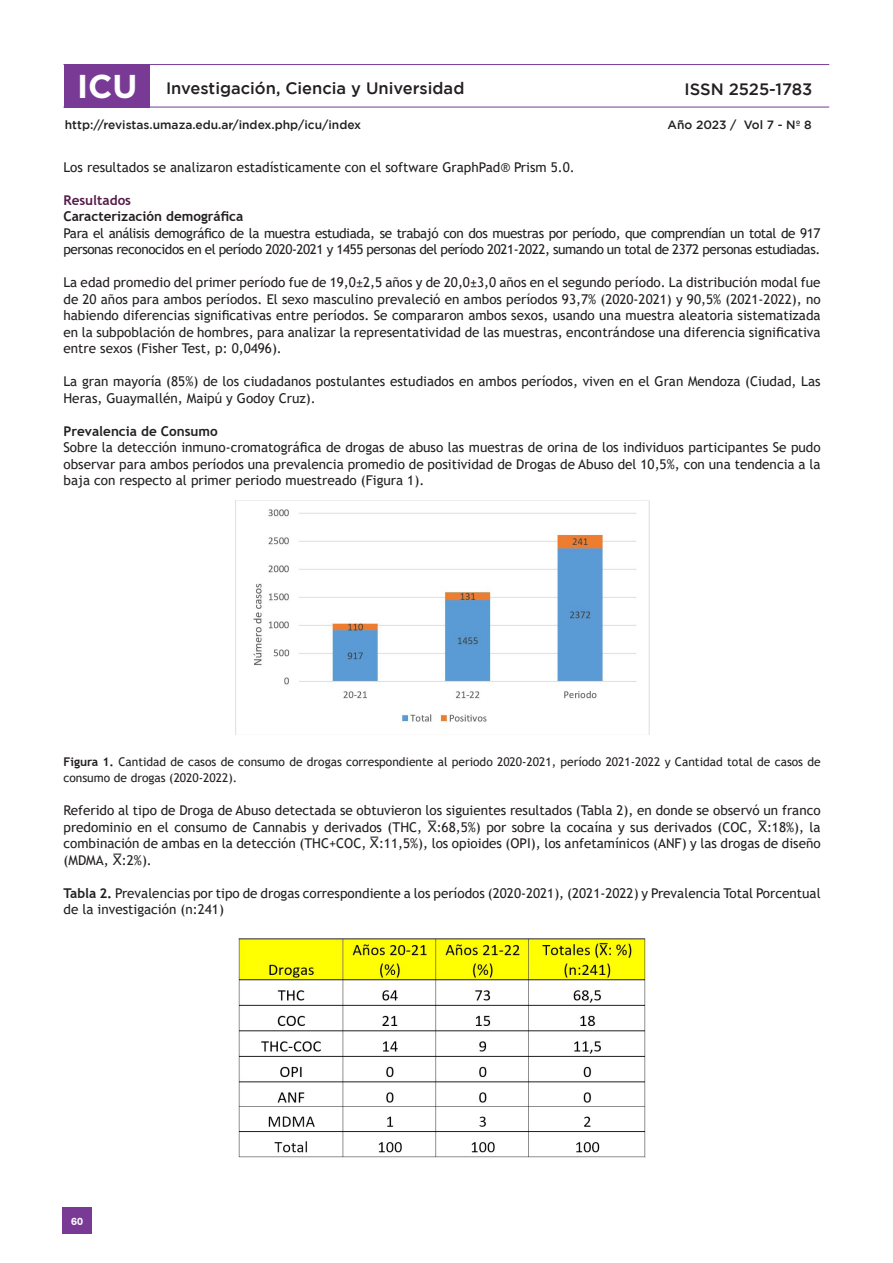
<style>
.page{position:relative;width:893px;height:1263px;background:#fff}
.page>*{position:absolute;margin:0;border:0;box-sizing:border-box;transform-origin:0 0}
.t1{font:500 16.5px "Gotham";color:#231f20}
.t2{font:13.5px/16.5px "Trebuchet MS";color:#231f20;text-align:justify}
.t3{font:13.5px/16.5px "Trebuchet MS";letter-spacing:-.03em;color:#231f20}
.t4{font:700 13.5px "Trebuchet MS";color:#231f20}
.t5{font:700 13.5px "Trebuchet MS";color:#541c49}
.t6{font:12px/16.5px "Trebuchet MS";color:#231f20}
.t7{font:500 12px "Gotham";color:#231f20}
.t8{font:700 10.5px "Swiss 721 BT";color:#fff}
.s1{font-weight:700;font-size:33px;color:#fff}
.s2{font-weight:700}
.s3{font-family:"Arial"}
</style>
<div class="page">
<div style="left:62px;top:1208px;width:30px;height:26px;background:#793a96"></div>
<div style="left:64px;top:64px;width:86px;height:43px;background:#793a96"></div>
<hr style="left:63px;top:107px;width:766px;height:1px;background:#793a96">
<hr style="left:63px;top:64px;width:766px;height:1px;background:#793a96">
<img style="left:235px;top:500px;width:415px;height:234px">
<img style="left:239px;top:939px;width:407px;height:219px">
<p class="t1" style="left:77px;top:79px;width:389px"><span class="s1">ICU</span> Investigación, Ciencia y Universidad</p>
<p class="t1" style="left:684px;top:80px;width:130px">ISSN 2525-1783</p>
<p class="t7" style="left:65px;top:118px;width:298px">http://revistas.umaza.edu.ar/index.php/icu/index</p>
<p class="t7" style="left:668px;top:118px;width:145px">Año 2023 / Vol 7 - Nº 8</p>
<p class="t2" style="left:63px;top:158px;width:513px">Los resultados se analizaron estadísticamente con el software GraphPad® Prism 5.0.</p>
<p class="t5" style="left:63px;top:191px;width:69px">Resultados</p>
<p class="t4" style="left:63px;top:208px;width:181px">Caracterización demográfica</p>
<p class="t3" style="left:63px;top:224px;width:758px">Para el análisis demográfico de la muestra estudiada, se trabajó con dos muestras por período, que comprendían un total de 917 personas reconocidos en el período 2020-2021 y 1455 personas del período 2021-2022, sumando un total de 2372 personas estudiadas.</p>
<p class="t2" style="left:63px;top:274px;width:759px">La edad promedio del primer período fue de 19,0±2,5 años y de 20,0±3,0 años en el segundo período. La distribución modal fue de 20 años para ambos períodos. El sexo masculino prevaleció en ambos períodos 93,7% (2020-2021) y 90,5% (2021-2022), no habiendo diferencias significativas entre períodos. Se compararon ambos sexos, usando una muestra aleatoria sistematizada en la subpoblación de hombres, para analizar la representatividad de las muestras, encontrándose una diferencia significativa entre sexos (Fisher Test, p: 0,0496).</p>
<p class="t2" style="left:63px;top:373px;width:759px">La gran mayoría (85%) de los ciudadanos postulantes estudiados en ambos períodos, viven en el Gran Mendoza (Ciudad, Las<br>Heras, Guaymallén, Maipú y Godoy Cruz).</p>
<p class="t4" style="left:63px;top:422px;width:156px">Prevalencia de Consumo</p>
<p class="t2" style="left:63px;top:439px;width:759px">Sobre la detección inmuno-cromatográfica de drogas de abuso las muestras de orina de los individuos participantes Se pudo observar para ambos períodos una prevalencia promedio de positividad de Drogas de Abuso del 10,5%, con una tendencia a la baja con respecto al primer periodo muestreado (Figura 1).</p>
<p class="t6" style="left:63px;top:753px;width:759px"><span class="s2">Figura 1.</span> Cantidad de casos de consumo de drogas correspondiente al periodo 2020-2021, período 2021-2022 y Cantidad total de casos de consumo de drogas (2020-2022).</p>
<p class="t2" style="left:63px;top:802px;width:759px">Referido al tipo de Droga de Abuso detectada se obtuvieron los siguientes resultados (Tabla 2), en donde se observó un franco predominio en el consumo de Cannabis y derivados (THC, <span class="s3">X̅</span>:68,5%) por sobre la cocaína y sus derivados (COC, <span class="s3">X̅</span>:18%), la combinación de ambas en la detección (THC+COC, <span class="s3">X̅</span>:11,5%), los opioides (OPI), los anfetamínicos (ANF) y las drogas de diseño (MDMA, <span class="s3">X̅</span>:2%).</p>
<p class="t2" style="left:63px;top:884px;width:759px"><span class="s2">Tabla 2.</span> Prevalencias por tipo de drogas correspondiente a los períodos (2020-2021), (2021-2022) y Prevalencia Total Porcentual de la investigación (n:241)</p>
<p class="t8" style="left:71px;top:1215px;width:13px">60</p>
</div>
